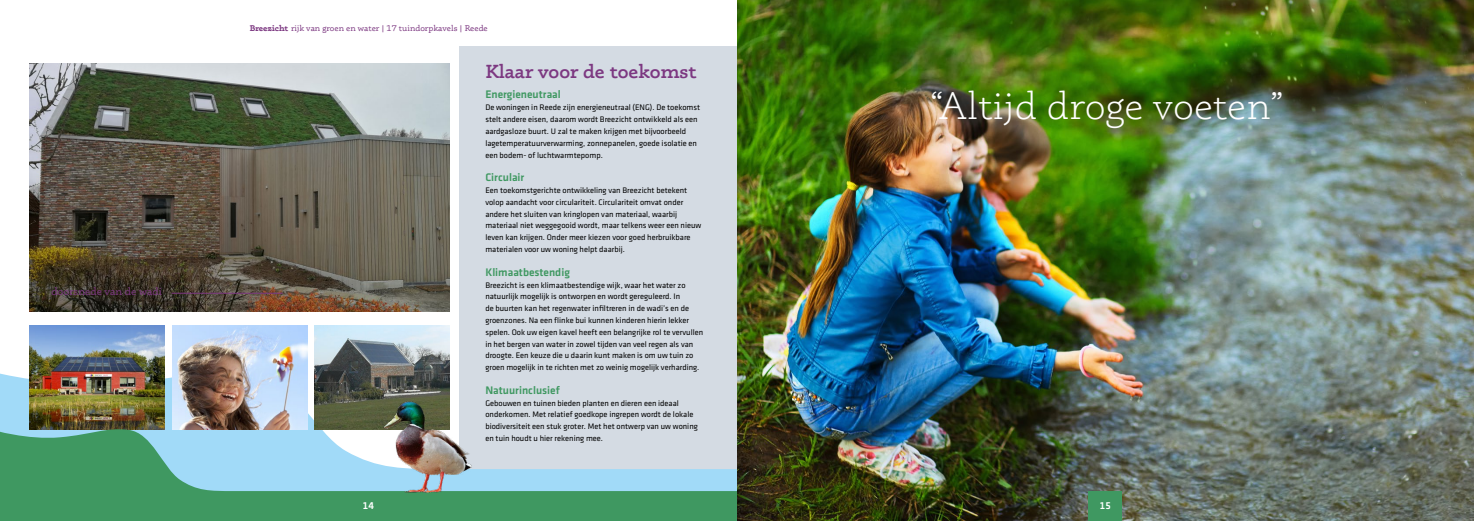
<style>
.page{position:relative;width:1474px;height:521px;background:#fff}
.page>*{position:absolute;margin:0;border:0;box-sizing:border-box;transform-origin:0 0}
.t1{font:300 38.5px "Phoreus Cherokee";color:#fff}
.t2{font:600 19.25px "Phoreus Cherokee";color:#7c3881}
.t3{font:11.38px "Klavika Medium TF";color:#3f9861}
.t4{font:10.5px "Phoreus Cherokee";color:#7c3881}
.t5{font:10.5px "Klavika Medium TF";color:#fff}
.t6{font:8.31px/11.8px "Klavika Regular TF";color:#000}
.t7{font:8.31px "Phoreus Cherokee";color:#7c3881}
.s1{font-weight:700}
</style>
<div class="page">
<div style="left:459px;top:46px;width:278px;height:445px;background:#d4dbe3"></div>
<svg style="left:0;top:368px;width:450px;height:59px;fill:#a1daf8"></svg>
<img style="left:172px;top:325px;width:135px;height:102px">
<img style="left:314px;top:325px;width:135px;height:102px">
<img style="left:749px;top:0;width:724px;height:521px">
<img style="left:30px;top:325px;width:135px;height:102px">
<img style="left:30px;top:63px;width:419px;height:248px">
<hr style="left:172px;top:293px;width:110px;height:1px;background:#7c3881">
<svg style="left:0;top:427px;width:737px;height:94px;fill:#3f9861"></svg>
<img style="left:334px;top:385px;width:172px;height:114px">
<div style="left:1088px;top:491px;width:34px;height:30px;background:#3f9861"></div>
<img style="left:737px;top:0;width:12px;height:521px">
<p class="t4" style="left:51px;top:286px;width:112px">doorsnede van de wadi</p>
<p class="t7" style="left:250px;top:23px;width:239px"><span class="s1">Breezicht</span> rijk van groen en water | 17 tuindorpkavels | Reede</p>
<h2 class="t2" style="left:485px;top:59px;width:213px">Klaar voor de toekomst</h2>
<h3 class="t3" style="left:485px;top:89px;width:77px">Energieneutraal</h3>
<p class="t6" style="left:485px;top:102px;width:216px">De woningen in Reede zijn energieneutraal (ENG). De toekomst stelt andere eisen, daarom wordt Breezicht ontwikkeld als een aardgasloze buurt. U zal te maken krijgen met bijvoorbeeld lagetemperatuurverwarming, zonnepanelen, goede isolatie en een bodem- of luchtwarmtepomp.</p>
<h3 class="t3" style="left:485px;top:171px;width:41px">Circulair</h3>
<p class="t6" style="left:485px;top:184px;width:217px">Een toekomstgerichte ontwikkeling van Breezicht betekent volop aandacht voor circulariteit. Circulariteit omvat onder andere het sluiten van kringlopen van materiaal, waarbij materiaal niet weggegooid wordt, maar telkens weer een nieuw leven kan krijgen. Onder meer kiezen voor goed herbruikbare materialen voor uw woning helpt daarbij.</p>
<h3 class="t3" style="left:485px;top:266px;width:86px">Klimaatbestendig</h3>
<p class="t6" style="left:485px;top:279px;width:219px">Breezicht is een klimaatbestendige wijk, waar het water zo natuurlijk mogelijk is ontworpen en wordt gereguleerd. In<br>de buurten kan het regenwater infiltreren in de wadi’s en de groenzones. Na een flinke bui kunnen kinderen hierin lekker spelen. Ook uw eigen kavel heeft een belangrijke rol te vervullen in het bergen van water in zowel tijden van veel regen als van droogte. Een keuze die u daarin kunt maken is om uw tuin zo groen mogelijk in te richten met zo weinig mogelijk verharding.</p>
<h3 class="t3" style="left:485px;top:384px;width:76px">Natuurinclusief</h3>
<p class="t6" style="left:485px;top:397px;width:214px">Gebouwen en tuinen bieden planten en dieren een ideaal onderkomen. Met relatief goedkope ingrepen wordt de lokale biodiversiteit een stuk groter. Met het ontwerp van uw woning en tuin houdt u hier rekening mee.</p>
<h1 class="t1" style="left:929px;top:84px;width:356px">“Altijd droge voeten”</h1>
<p class="t5" style="left:363px;top:499px;width:13px">14</p>
<p class="t5" style="left:1099px;top:499px;width:13px">15</p>
</div>
